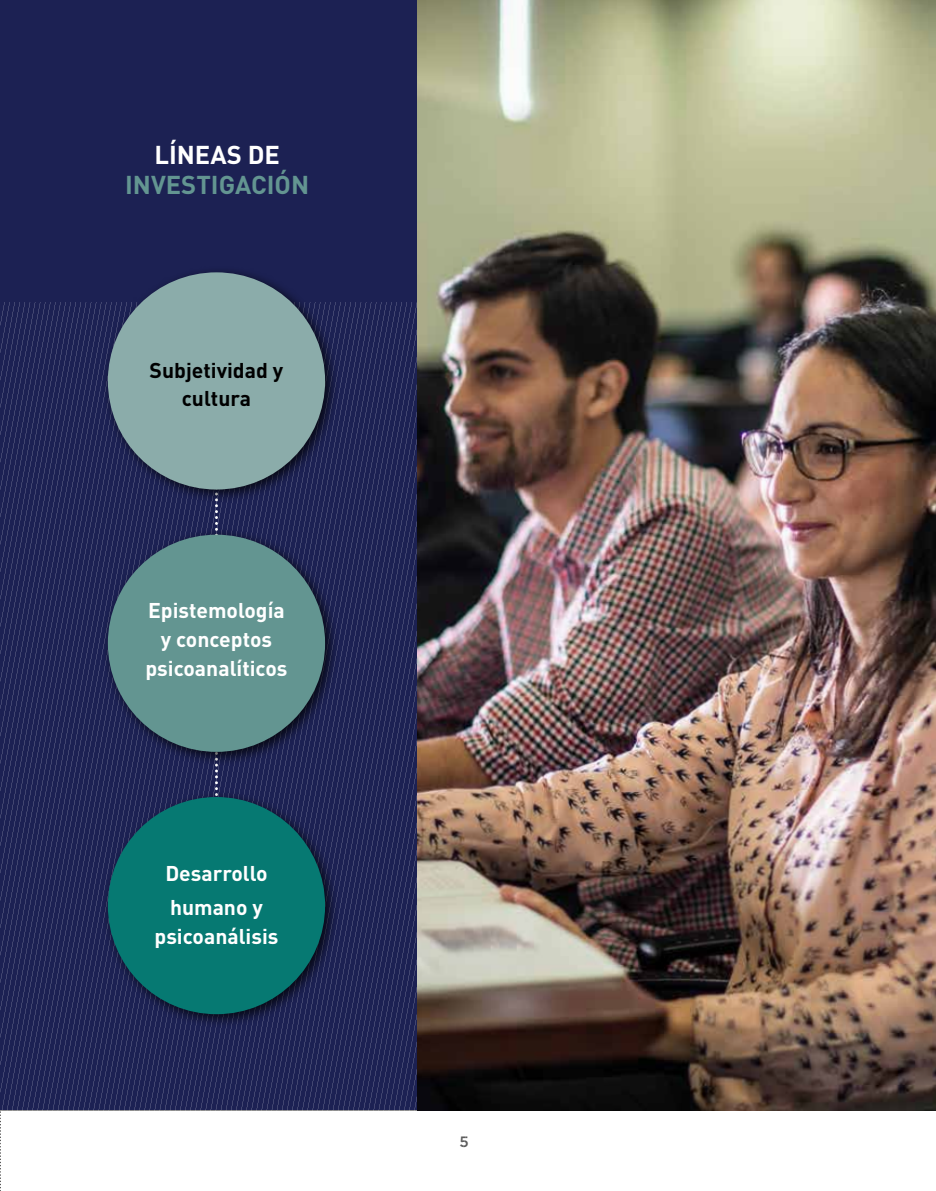
<style>
.page{position:relative;width:936px;height:1191px;background:#fff}
.page>*{position:absolute;margin:0;border:0;box-sizing:border-box;transform-origin:0 0}
.t1{font:700 25.5px "DIN";color:#639591}
.t2{font:700 25.5px "DIN";color:#fff}
.t3{font:700 21.15px/28.8px "DIN";color:#fff;text-align:center}
.t4{font:700 21.15px/28.8px "DIN";color:#000;text-align:center}
.t5{font:500 15px "Gotham HTF";color:#5d5d5d}
</style>
<div class="page">
<div style="left:0;top:0;width:417px;height:1109px;background:#1c2153"></div>
<svg style="left:91px;top:504px;width:54px;height:607px"></svg>
<svg style="left:91px;top:302px;width:46px;height:736px"></svg>
<svg style="left:0;top:302px;width:91px;height:889px"></svg>
<svg style="left:165px;top:504px;width:66px;height:607px"></svg>
<svg style="left:231px;top:504px;width:36px;height:607px"></svg>
<svg style="left:277px;top:302px;width:165px;height:809px"></svg>
<svg style="left:215px;top:504px;width:3px;height:286px"></svg>
<div style="left:101px;top:266px;width:238px;height:238px;background:#000;opacity:.75"></div>
<div style="left:108px;top:272px;width:217px;height:217px;background:#8bacaa;border-radius:50%"></div>
<div style="left:101px;top:528px;width:238px;height:238px;background:#000;opacity:.75"></div>
<div style="left:108px;top:534px;width:217px;height:218px;background:#639591;border-radius:50%"></div>
<div style="left:101px;top:790px;width:238px;height:238px;background:#000;opacity:.75"></div>
<div style="left:108px;top:797px;width:217px;height:217px;background:#067972;border-radius:50%"></div>
<img style="left:417px;top:0;width:518px;height:1110px">
<p class="t2" style="left:154px;top:138px;width:127px">LÍNEAS DE</p>
<p class="t1" style="left:125px;top:168px;width:185px">INVESTIGACIÓN</p>
<p class="t4" style="left:150px;top:354px;width:135px">Subjetividad y cultura</p>
<p class="t3" style="left:145px;top:595px;width:143px">Epistemología y conceptos psicoanalíticos</p>
<p class="t3" style="left:165px;top:855px;width:104px;line-height:34.2px;text-align:left">Desarrollo humano y</p>
<p class="t3" style="left:154px;top:921px;width:125px">psicoanálisis</p>
<p class="t5" style="left:459px;top:1132px;width:11px">5</p>
</div>
